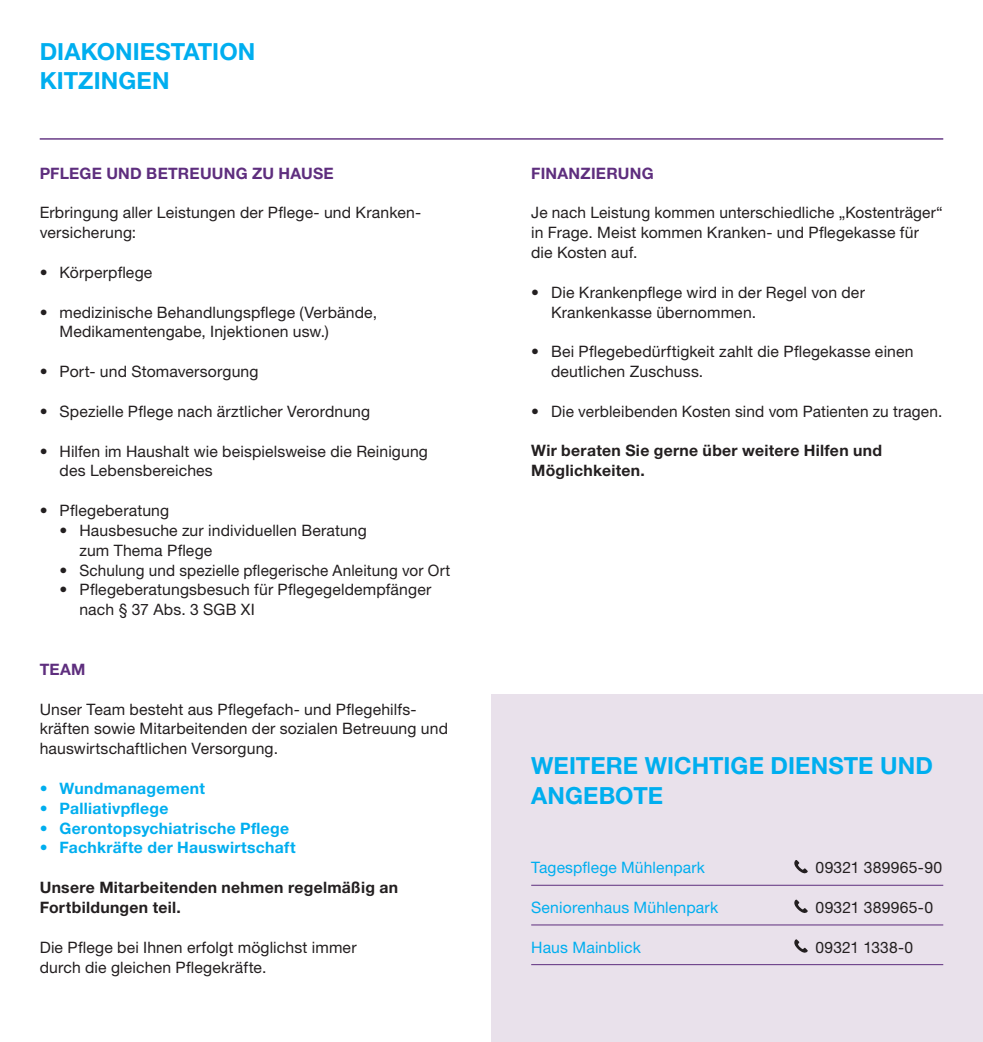
<style>
.page{position:relative;width:983px;height:1042px;background:#fff}
.page>*{position:absolute;margin:0;border:0;box-sizing:border-box;transform-origin:0 0}
.t1{font:700 23.62px/29.8px "Helvetica Neue LT Pro";color:#00aeef}
.t2{font:15.75px/19.8px "Helvetica Neue LT Pro";letter-spacing:.01em;color:#231f20}
.t3{font:700 15.75px/19.8px "Helvetica Neue LT Pro";letter-spacing:.02em;color:#231f20}
.t4{font:700 15.75px "Helvetica Neue LT Pro";letter-spacing:.02em;color:#00aeef}
.t5{font:15.75px "Helvetica Neue LT Pro";letter-spacing:.01em;color:#00aeef}
.t6{font:700 15.75px "Helvetica Neue LT Pro";letter-spacing:.015em;color:#5e2e7e}
</style>
<div class="page">
<hr style="left:40px;top:138px;width:903px;height:2px;background:#5e2e7e">
<div style="left:491px;top:694px;width:491px;height:348px;background:#e9e1eb"></div>
<svg style="left:794px;top:860px;width:13px;height:13px"></svg>
<hr style="left:531px;top:885px;width:412px;height:1px;background:#5e2e7e">
<svg style="left:794px;top:899px;width:13px;height:14px"></svg>
<hr style="left:531px;top:924px;width:412px;height:1px;background:#5e2e7e">
<svg style="left:794px;top:939px;width:13px;height:14px"></svg>
<hr style="left:531px;top:964px;width:412px;height:1px;background:#5e2e7e">
<h1 class="t1" style="left:40px;top:36px;width:217px">DIAKONIESTATION<br>KITZINGEN</h1>
<p class="t6" style="left:40px;top:163px;width:295px">PFLEGE UND BETREUUNG ZU HAUSE</p>
<p class="t2" style="left:40px;top:202px;width:381px">Erbringung aller Leistungen der Pflege- und Kranken&shy;versicherung:</p>
<p class="t2" style="left:40px;top:262px;width:114px">• Körperpflege</p>
<p class="t2" style="left:60px;top:302px;width:319px;text-indent:-20px">• medizinische Behandlungspflege (Verbände,<br>Medikamentengabe, Injektionen usw.)</p>
<p class="t2" style="left:40px;top:361px;width:220px">• Port- und Stomaversorgung</p>
<p class="t2" style="left:40px;top:401px;width:332px">• Spezielle Pflege nach ärztlicher Verordnung</p>
<p class="t2" style="left:60px;top:441px;width:370px;text-indent:-20px">• Hilfen im Haushalt wie beispielsweise die Reinigung des Lebensbereiches</p>
<p class="t2" style="left:40px;top:500px;width:131px">• Pflegeberatung</p>
<p class="t2" style="left:79px;top:520px;width:289px;text-indent:-20px">• Hausbesuche zur individuellen Beratung zum Thema Pflege</p>
<p class="t2" style="left:60px;top:560px;width:392px">• Schulung und spezielle pflegerische Anleitung vor Ort</p>
<p class="t2" style="left:79px;top:579px;width:353px;text-indent:-20px">• Pflegeberatungsbesuch für Pflegegeldempfänger nach § 37 Abs. 3 SGB XI</p>
<p class="t6" style="left:40px;top:659px;width:47px">TEAM</p>
<p class="t2" style="left:40px;top:698px;width:410px">Unser Team besteht aus Pflegefach- und Pflegehilfs&shy;kräften sowie Mitarbeitenden der sozialen Betreuung und hauswirtschaftlichen Versorgung.</p>
<p class="t4" style="left:40px;top:778px;width:167px">• Wundmanagement</p>
<p class="t4" style="left:40px;top:798px;width:130px">• Palliativpflege</p>
<p class="t4" style="left:40px;top:818px;width:251px">• Gerontopsychiatrische Pflege</p>
<p class="t4" style="left:40px;top:838px;width:257px">• Fachkräfte der Hauswirtschaft</p>
<p class="t3" style="left:40px;top:877px;width:360px">Unsere Mitarbeitenden nehmen regelmäßig an<br>Fortbildungen teil.</p>
<p class="t2" style="left:40px;top:937px;width:318px">Die Pflege bei Ihnen erfolgt möglichst immer durch die gleichen Pflegekräfte.</p>
<p class="t6" style="left:531px;top:163px;width:124px">FINANZIERUNG</p>
<p class="t2" style="left:531px;top:202px;width:413px">Je nach Leistung kommen unterschiedliche „Kostenträger“ in Frage. Meist kommen Kranken- und Pflegekasse für die Kosten auf.</p>
<p class="t2" style="left:551px;top:282px;width:315px;text-indent:-20px">• Die Krankenpflege wird in der Regel von der<br>Krankenkasse übernommen.</p>
<p class="t2" style="left:551px;top:341px;width:364px;text-indent:-20px">• Bei Pflegebedürftigkeit zahlt die Pflegekasse einen deutlichen Zuschuss.</p>
<p class="t2" style="left:531px;top:401px;width:412px">• Die verbleibenden Kosten sind vom Patienten zu tragen.</p>
<p class="t3" style="left:531px;top:441px;width:352px">Wir beraten Sie gerne über weitere Hilfen und<br>Möglichkeiten.</p>
<h1 class="t1" style="left:531px;top:750px;width:403px">WEITERE WICHTIGE DIENSTE UND<br>ANGEBOTE</h1>
<p class="t5" style="left:531px;top:858px;width:175px">Tagespflege Mühlenpark</p>
<p class="t2" style="left:815px;top:857px;width:128px">09321 389965-90</p>
<p class="t5" style="left:531px;top:897px;width:188px">Seniorenhaus Mühlenpark</p>
<p class="t2" style="left:815px;top:897px;width:119px">09321 389965-0</p>
<p class="t5" style="left:531px;top:937px;width:111px">Haus Mainblick</p>
<p class="t2" style="left:815px;top:937px;width:99px">09321 1338-0</p>
</div>
